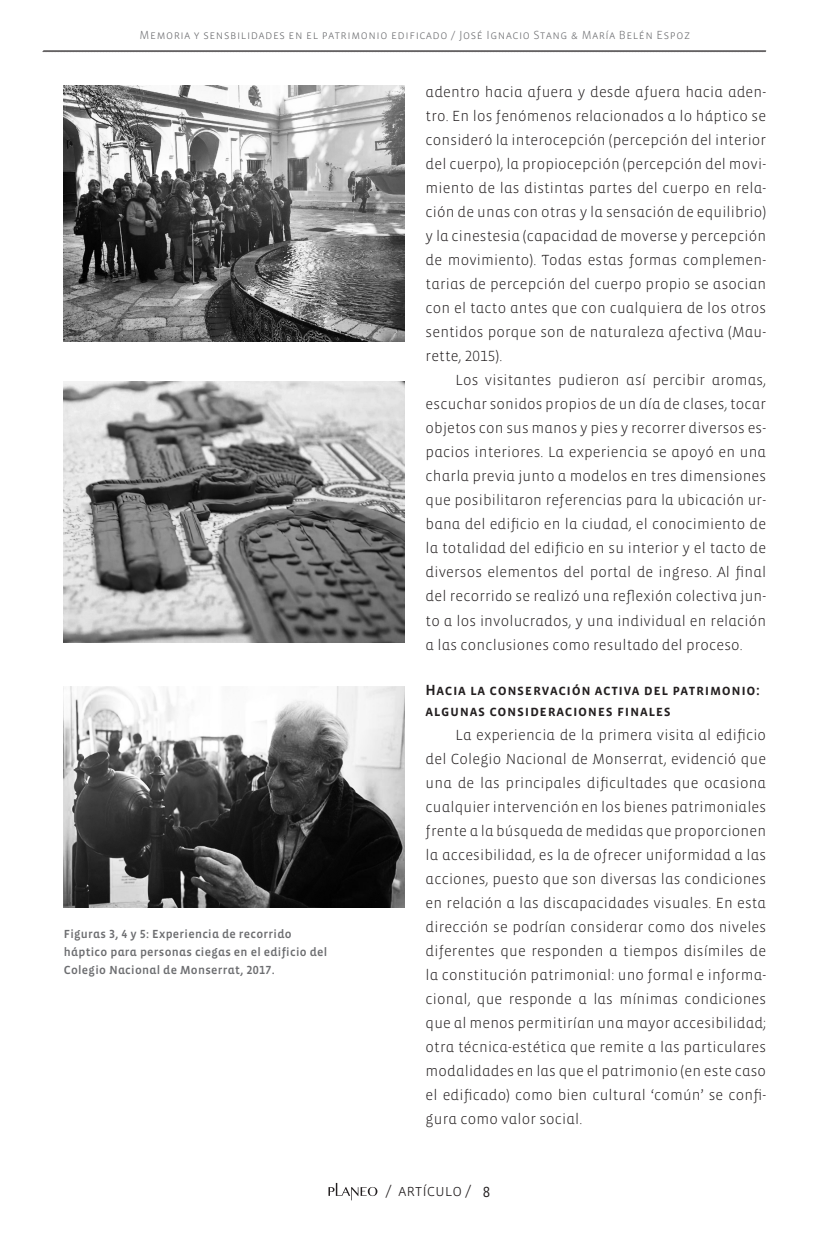
<style>
.page{position:relative;width:830px;height:1234px;background:#fff}
.page>*{position:absolute;margin:0;border:0;box-sizing:border-box;transform-origin:0 0}
.t1{font:16.5px "Vista Sans SC Light";color:#231f20}
.Texto{font:300 15px/24px "Vista Sans Alt";letter-spacing:.01em;color:#231f20;text-align:justify}
.Subtítulo_1{font:15px/21px "Vista Sans SC Med";letter-spacing:.04em;color:#231f20}
.Pie_de_foto{font:12px/18px "Vista Sans Alt Med";letter-spacing:.025em;color:#6c6d70}
.t2{font:12px "Vista Sans SC Light";letter-spacing:.05em;color:#6c6d70}
.s1{font-family:"Vista Sans Alt";font-size:15px}
</style>
<div class="page">
<svg style="left:328px;top:1182px;width:49px;height:17px"></svg>
<svg style="left:42px;top:50px;width:724px;height:2px"></svg>
<img style="left:64px;top:382px;width:340px;height:260px">
<img style="left:64px;top:85px;width:340px;height:256px">
<img style="left:64px;top:686px;width:340px;height:221px">
<p class="t2" style="left:139px;top:29px;width:552px">Memoria y sensbilidades en el patrimonio edificado / José Ignacio Stang &amp; María Belén Espoz</p>
<p class="Pie_de_foto" style="left:64px;top:924px;width:265px">Figuras 3, 4 y 5: Experiencia de recorrido háptico para personas ciegas en el edificio del<br>Colegio Nacional de Monserrat, 2017.</p>
<p class="Texto" style="left:425px;top:80px;width:342px">adentro hacia afuera y desde afuera hacia aden&shy;tro. En los fenómenos relacionados a lo háptico se consideró la interocepción (percepción del interior del cuerpo), la propiocepción (percepción del movi&shy;miento de las distintas partes del cuerpo en rela&shy;ción de unas con otras y la sensación de equilibrio) y la cinestesia (capacidad de moverse y percepción de movimiento). Todas estas formas complemen&shy;tarias de percepción del cuerpo propio se asocian con el tacto antes que con cualquiera de los otros sentidos porque son de naturaleza afectiva (Mau&shy;rette, 2015).</p>
<p class="Texto" style="left:425px;top:368px;width:342px;text-indent:30px">Los visitantes pudieron así percibir aromas, escuchar sonidos propios de un día de clases, tocar objetos con sus manos y pies y recorrer diversos es&shy;pacios interiores. La experiencia se apoyó en una charla previa junto a modelos en tres dimensiones que posibilitaron referencias para la ubicación ur&shy;bana del edificio en la ciudad, el conocimiento de la totalidad del edificio en su interior y el tacto de diversos elementos del portal de ingreso. Al final del recorrido se realizó una reflexión colectiva jun&shy;to a los involucrados, y una individual en relación a las conclusiones como resultado del proceso.</p>
<p class="Subtítulo_1" style="left:425px;top:679px;width:335px">Hacia la conservación activa del patrimonio: algunas consideraciones finales</p>
<p class="Texto" style="left:425px;top:722px;width:342px;text-indent:30px">La experiencia de la primera visita al edificio del Colegio Nacional de Monserrat, evidenció que una de las principales dificultades que ocasiona cualquier intervención en los bienes patrimoniales frente a la búsqueda de medidas que proporcionen la accesibilidad, es la de ofrecer uniformidad a las acciones, puesto que son diversas las condiciones en relación a las discapacidades visuales. En esta dirección se podrían considerar como dos niveles diferentes que responden a tiempos disímiles de la constitución patrimonial: uno formal e informa&shy;cional, que responde a las mínimas condiciones que al menos permitirían una mayor accesibilidad; otra técnica-estética que remite a las particulares modalidades en las que el patrimonio (en este caso el edificado) como bien cultural ‘común’ se confi&shy;gura como valor social.</p>
<p class="t1" style="left:386px;top:1181px;width:106px">/ artículo / <span class="s1">8</span></p>
</div>
